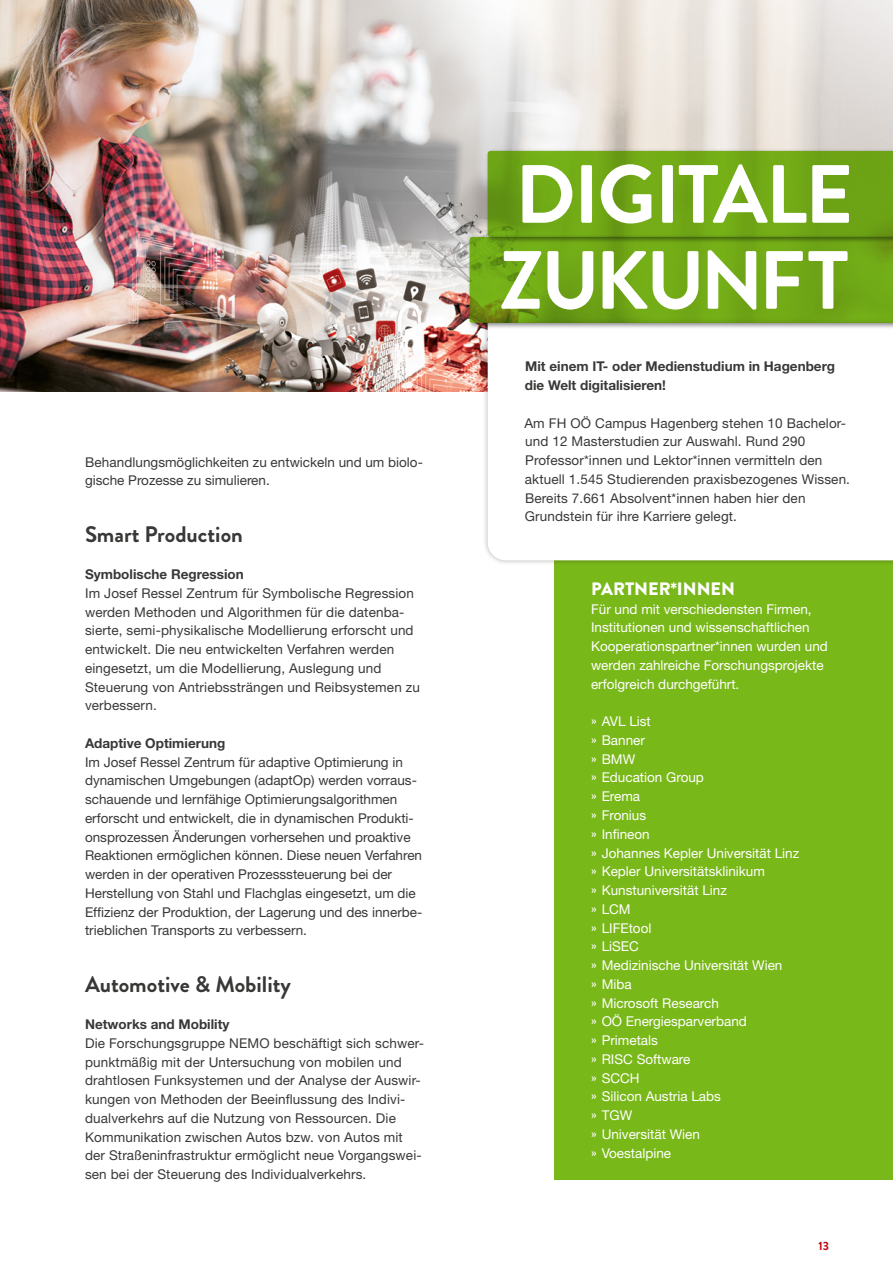
<style>
.page{position:relative;width:893px;height:1263px;background:#fff}
.page>*{position:absolute;margin:0;border:0;box-sizing:border-box;transform-origin:0 0}
.t1{font:700 82.35px "Brandon Grotesque";letter-spacing:-.03em;color:#fff}
.t2{font:700 82.35px "Brandon Grotesque";letter-spacing:-.05em;color:#fff}
.t3{font:700 22.5px "Brandon Grotesque";color:#383937}
.t4{font:900 18px "Brandon Grotesque";color:#fff}
.t5{font:13.5px/18.8px "Helvetica Neue LT Std";letter-spacing:.01em;color:#383937}
.t6{font:13.5px/18.8px "Helvetica Neue LT Std";color:#fff}
.t7{font:700 13.5px/18.8px "Helvetica Neue LT Std";color:#383937}
.t8{font:700 12px "Brandon Grotesque";color:#c20206}
.s1{font-family:"Brandon Grotesque"}
</style>
<div class="page">
<div style="left:554px;top:560px;width:339px;height:619px;background:#79b819"></div>
<img style="left:0;top:0;width:601px;height:392px">
<div style="left:482px;top:317px;width:411px;height:249px;background:#000;opacity:.31"></div>
<svg style="left:488px;top:330px;width:405px;height:230px"></svg>
<div style="left:467px;top:234px;width:426px;height:96px;background:#000;opacity:.45"></div>
<div style="left:485px;top:148px;width:408px;height:96px;background:#000;opacity:.45"></div>
<svg style="left:470px;top:151px;width:423px;height:172px;background:#70a519"></svg>
<p class="t5" style="left:85px;top:452px;width:339px">Behandlungsmöglichkeiten zu entwickeln und um biolo&shy;gische Prozesse zu simulieren.</p>
<h2 class="t3" style="left:85px;top:518px;width:159px">Smart Production</h2>
<p class="t7" style="left:85px;top:565px;width:160px">Symbolische Regression</p>
<p class="t5" style="left:85px;top:583px;width:336px">Im Josef Ressel Zentrum für Symbolische Regression werden Methoden und Algorithmen für die datenba&shy;sierte, semi-physikalische Modellierung erforscht und entwickelt. Die neu entwickelten Verfahren werden eingesetzt, um die Modellierung, Auslegung und Steuerung von Antriebssträngen und Reibsystemen zu verbessern.</p>
<p class="t7" style="left:85px;top:733px;width:142px">Adaptive Optimierung</p>
<p class="t5" style="left:85px;top:752px;width:339px">Im Josef Ressel Zentrum für adaptive Optimierung in dynamischen Umgebungen (adaptOp) werden vorraus&shy;schauende und lernfähige Optimierungsalgorithmen erforscht und entwickelt, die in dynamischen Produkti&shy;onsprozessen Änderungen vorhersehen und proaktive Reaktionen ermöglichen können. Diese neuen Verfahren werden in der operativen Prozesssteuerung bei der Herstellung von Stahl und Flachglas eingesetzt, um die Effizienz der Produktion, der Lagerung und des innerbe&shy;trieblichen Transports zu verbessern.</p>
<h2 class="t3" style="left:85px;top:968px;width:207px">Automotive &amp; Mobility</h2>
<p class="t7" style="left:85px;top:1015px;width:146px">Networks and Mobility</p>
<p class="t5" style="left:85px;top:1033px;width:340px">Die Forschungsgruppe NEMO beschäftigt sich schwer&shy;punktmäßig mit der Untersuchung von mobilen und drahtlosen Funksystemen und der Analyse der Auswir&shy;kungen von Methoden der Beeinflussung des Indivi&shy;dualverkehrs auf die Nutzung von Ressourcen. Die Kommunikation zwischen Autos bzw. von Autos mit der Straßeninfrastruktur ermöglicht neue Vorgangswei&shy;sen bei der Steuerung des Individualverkehrs.</p>
<h1 class="t1" style="left:515px;top:137px;width:340px">DIGITALE</h1>
<h1 class="t2" style="left:499px;top:223px;width:351px">ZUKUNFT</h1>
<p class="t7" style="left:525px;top:357px;width:312px">Mit einem IT- oder Medienstudium in Hagenberg die Welt digitalisieren!</p>
<p class="t5" style="left:524px;top:413px;width:327px">Am FH OÖ Campus Hagenberg stehen 10 Bachelor&shy;und 12 Masterstudien zur Auswahl. Rund 290<br>Professor*innen und Lektor*innen vermitteln den aktuell 1.545 Studierenden praxisbezogenes Wissen.<br>Bereits 7.661 Absolvent*innen haben hier den Grundstein für ihre Karriere gelegt.</p>
<h3 class="t4" style="left:591px;top:576px;width:145px">PARTNER*INNEN</h3>
<p class="t6" style="left:591px;top:599px;width:238px">Für und mit verschiedensten Firmen, Institutionen und wissenschaftlichen Kooperationspartner*innen wurden und werden zahlreiche Forschungsprojekte erfolgreich durchgeführt.</p>
<p class="t6" style="left:591px;top:712px;width:210px"><span class="s1">»</span> AVL List<br><span class="s1">»</span> Banner<br><span class="s1">»</span> BMW<br><span class="s1">»</span> Education Group<br><span class="s1">»</span> Erema<br><span class="s1">»</span> Fronius<br><span class="s1">»</span> Infineon<br><span class="s1">»</span> Johannes Kepler Universität Linz <span class="s1">»</span> Kepler Universitätsklinikum<br><span class="s1">»</span> Kunstuniversität Linz<br><span class="s1">»</span> LCM<br><span class="s1">»</span> LIFEtool<br><span class="s1">»</span> LiSEC<br><span class="s1">»</span> Medizinische Universität Wien<br><span class="s1">»</span> Miba<br><span class="s1">»</span> Microsoft Research<br><span class="s1">»</span> OÖ Energiesparverband<br><span class="s1">»</span> Primetals<br><span class="s1">»</span> RISC Software<br><span class="s1">»</span> SCCH<br><span class="s1">»</span> Silicon Austria Labs<br><span class="s1">»</span> TGW<br><span class="s1">»</span> Universität Wien<br><span class="s1">»</span> Voestalpine</p>
<p class="t8" style="left:818px;top:1237px;width:12px">13</p>
</div>
